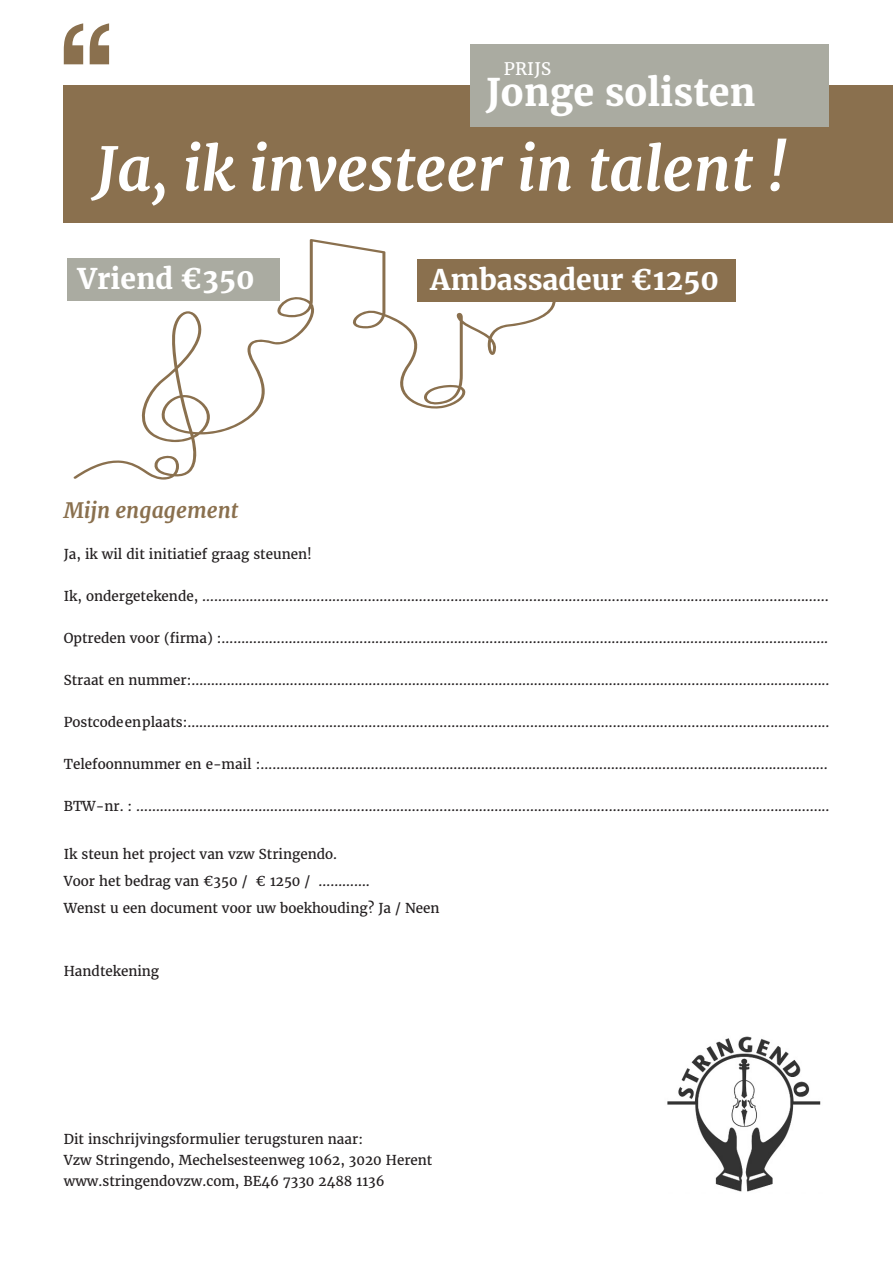
<style>
.page{position:relative;width:893px;height:1263px;background:#fff}
.page>*{position:absolute;margin:0;border:0;box-sizing:border-box;transform-origin:0 0}
.t1{font:italic 700 60px "Merriweather";color:#fff}
.t2{font:700 37.65px "Merriweather";color:#fff}
.t3{font:700 28.2px "Merriweather";color:#fff}
.t4{font:italic 700 21px "Merriweather";color:#8a704e}
.t5{font:17.1px "Merriweather";letter-spacing:.01em;color:#fff}
.t6{font:13.5px "Merriweather";color:#231f20}
</style>
<div class="page">
<div style="left:64px;top:86px;width:829px;height:137px;background:#8a704e"></div>
<svg style="left:64px;top:23px;width:45px;height:41px"></svg>
<div style="left:471px;top:44px;width:358px;height:82px;background:#aaaba1"></div>
<svg style="left:73px;top:239px;width:483px;height:241px"></svg>
<div style="left:67px;top:258px;width:213px;height:43px;background:#aaaba1"></div>
<div style="left:417px;top:259px;width:319px;height:43px;background:#8a704e"></div>
<img style="left:667px;top:1036px;width:154px;height:156px">
<p class="t5" style="left:504px;top:58px;width:49px">PRIJS</p>
<p class="t2" style="left:486px;top:69px;width:271px">Jonge solisten</p>
<p class="t1" style="left:96px;top:132px;width:693px">Ja, ik investeer in talent !</p>
<p class="t3" style="left:78px;top:261px;width:179px">Vriend €350</p>
<p class="t3" style="left:431px;top:262px;width:290px">Ambassadeur €1250</p>
<p class="t4" style="left:64px;top:497px;width:176px">Mijn engagement</p>
<p class="t6" style="left:64px;top:545px;width:250px">Ja, ik wil dit initiatief graag steunen!</p>
<p class="t6" style="left:64px;top:587px;width:766px">Ik, ondergetekende, ………………………………………………………………………………………………………….......................................</p>
<p class="t6" style="left:64px;top:629px;width:766px">Optreden voor (firma) :……………………………………………………………………………………………………........................................</p>
<p class="t6" style="left:64px;top:671px;width:767px">Straat en nummer:…………………………………………………………………………………………………………..........................................</p>
<p class="t6" style="left:64px;top:713px;width:767px">Postcode en plaats:…………………………………………………………………………………………………………...........................................</p>
<p class="t6" style="left:64px;top:755px;width:765px">Telefoonnummer en e-mail :……………………………………………………………………………………................................................</p>
<p class="t6" style="left:64px;top:797px;width:767px">BTW-nr. : …………………………………………………………………………………………………………………...............................................</p>
<p class="t6" style="left:64px;top:845px;width:275px">Ik steun het project van vzw Stringendo.</p>
<p class="t6" style="left:64px;top:872px;width:307px">Voor het bedrag van €350 / € 1250 / ………….</p>
<p class="t6" style="left:64px;top:899px;width:377px">Wenst u een document voor uw boekhouding? Ja / Neen</p>
<p class="t6" style="left:64px;top:962px;width:97px">Handtekening</p>
<p class="t6" style="left:64px;top:1130px;width:301px">Dit inschrijvingsformulier terugsturen naar:</p>
<p class="t6" style="left:64px;top:1151px;width:370px">Vzw Stringendo, Mechelsesteenweg 1062, 3020 Herent</p>
<p class="t6" style="left:64px;top:1172px;width:322px">www.stringendovzw.com, BE46 7330 2488 1136</p>
</div>
